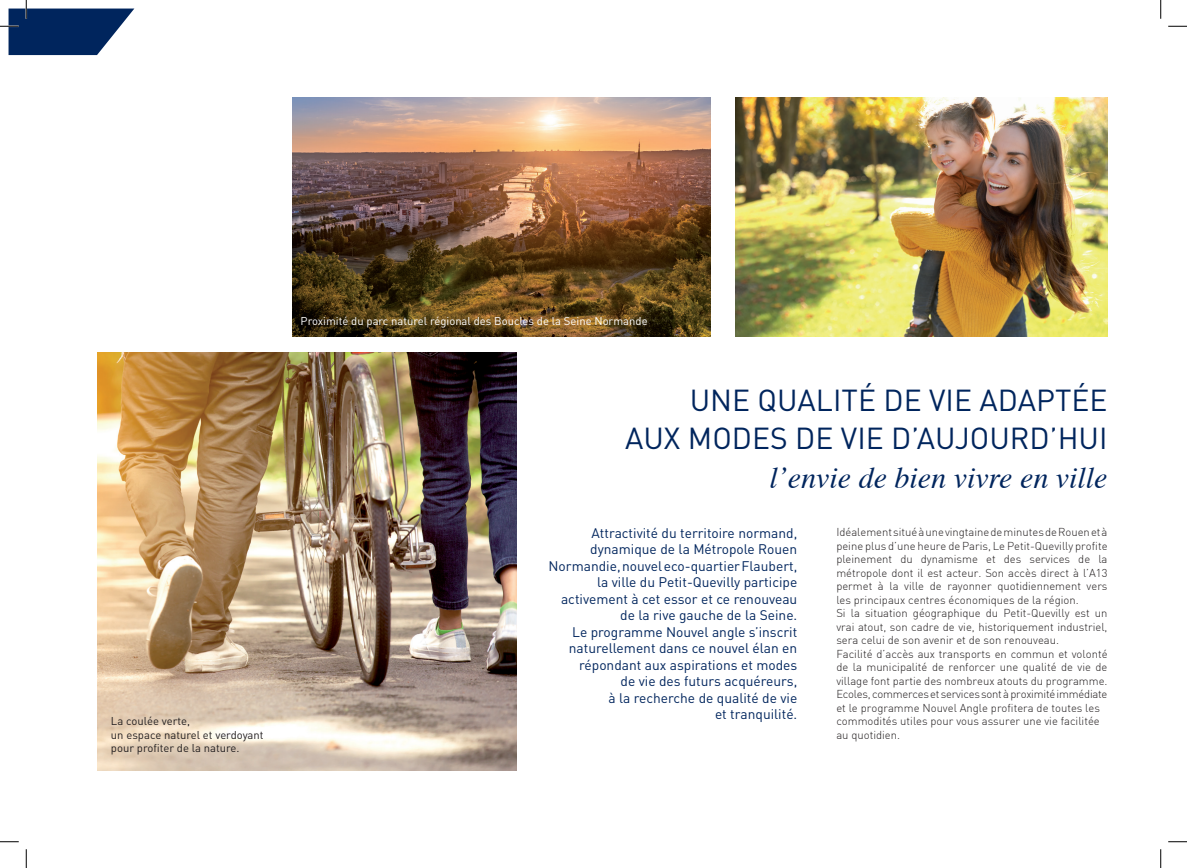
<style>
.page{position:relative;width:1187px;height:868px;background:#fff}
.page>*{position:absolute;margin:0;border:0;box-sizing:border-box;transform-origin:0 0}
.t1{font:30px/38.8px "DIN";color:#00255d;text-align:right}
.t2{font:italic 30px "Times";color:#00255d}
.t3{font:13.75px/16.5px "DIN";color:#00255d;text-align:right}
.t4{font:300 11.25px/13.5px "DIN";color:#231f20}
.t5{font:11.25px/13.5px "DIN";color:#231f20}
.t6{font:11.25px "DIN";color:#fff}
</style>
<div class="page">
<img style="left:97px;top:352px;width:419px;height:418px">
<img style="left:292px;top:97px;width:418px;height:239px">
<img style="left:735px;top:97px;width:372px;height:239px">
<svg style="left:1168px;top:25px;width:18px;height:2px"></svg>
<svg style="left:0;top:841px;width:19px;height:1px"></svg>
<svg style="left:1168px;top:841px;width:18px;height:1px"></svg>
<svg style="left:0;top:0;width:134px;height:55px"></svg>
<svg style="left:25px;top:849px;width:2px;height:18px"></svg>
<svg style="left:1160px;top:0;width:1px;height:19px"></svg>
<svg style="left:1160px;top:849px;width:1px;height:18px"></svg>
<p class="t5" style="left:111px;top:714px;width:154px">La coulée verte,<br>un espace naturel et verdoyant pour profiter de la nature.</p>
<p class="t6" style="left:300px;top:314px;width:348px">Proximité du parc naturel régional des Boucles de la Seine Normande</p>
<h1 class="t1" style="left:625px;top:380px;width:484px">UNE QUALITÉ DE VIE ADAPTÉE<br>AUX MODES DE VIE D’AUJOURD’HUI</h1>
<h1 class="t2" style="left:769px;top:452px;width:339px">l’envie de bien vivre en ville</h1>
<p class="t4" style="left:836px;top:525px;width:273px">Idéalement situé à une vingtaine de minutes de Rouen et à peine plus d’une heure de Paris, Le Petit-Quevilly profite pleinement du dynamisme et des services de la métropole dont il est acteur. Son accès direct à l’A13 permet à la ville de rayonner quotidiennement vers les principaux centres économiques de la région.<br>Si la situation géographique du Petit-Quevilly est un vrai atout, son cadre de vie, historiquement industriel, sera celui de son avenir et de son renouveau.<br>Facilité d’accès aux transports en commun et volonté de la municipalité de renforcer une qualité de vie de village font partie des nombreux atouts du programme.<br>Ecoles, commerces et services sont à proximité immédiate et le programme Nouvel Angle profitera de toutes les commodités utiles pour vous assurer une vie facilitée au quotidien.</p>
<p class="t3" style="left:548px;top:524px;width:250px">Attractivité du territoire normand, dynamique de la Métropole Rouen Normandie, nouvel eco-quartier Flaubert, la ville du Petit-Quevilly participe activement à cet essor et ce renouveau de la rive gauche de la Seine.<br>Le programme Nouvel angle s’inscrit naturellement dans ce nouvel élan en répondant aux aspirations et modes<br>de vie des futurs acquéreurs,<br>à la recherche de qualité de vie<br>et tranquilité.</p>
</div>
